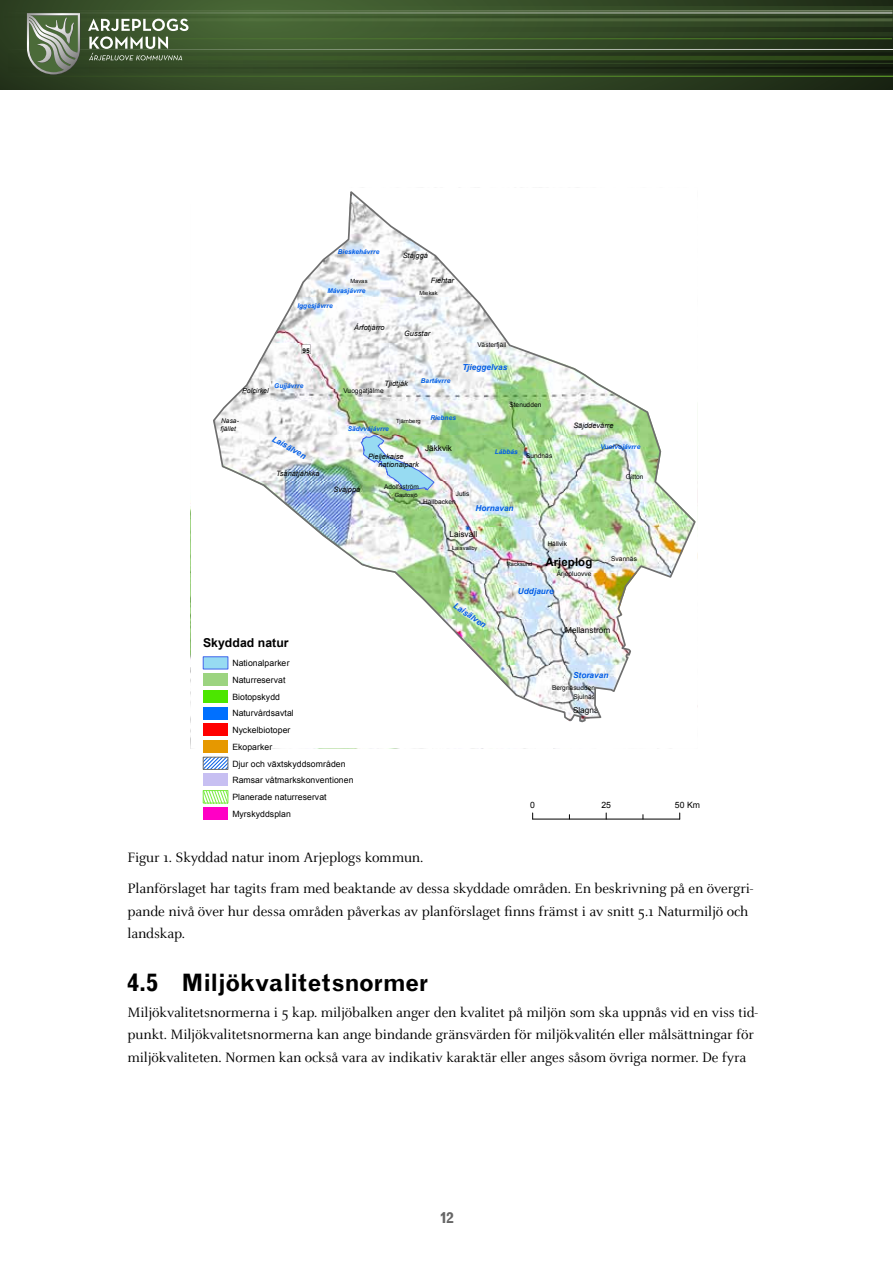
<style>
.page{position:relative;width:893px;height:1263px;background:#fff}
.page>*{position:absolute;margin:0;border:0;box-sizing:border-box;transform-origin:0 0}
.t1{font:700 24px "Grotesque MT Std";letter-spacing:-.01em;color:#000}
.t2{font:15px/22.5px "Celeste Pro";letter-spacing:-.01em;color:#000}
.t3{font:700 15px "Grotesque MT Std";color:#000}
.t4{font:700 12.3px "Arial";letter-spacing:.005em;color:#000}
.t5{font:700 11.4px "Arial";color:#000}
.t6{font:8.7px/16.8px "Arial";letter-spacing:.005em;color:#000}
.t7{font:italic 700 8.25px "Arial";letter-spacing:.005em;color:#005ce6}
.t8{font:8.25px "Arial";letter-spacing:.01em;color:#000}
.t9{font:italic 7.35px/8.2px "Arial";letter-spacing:.005em;color:#000}
.t10{font:italic 6.9px "Arial";color:#000}
.t11{font:6.6px "Arial";letter-spacing:.005em;color:#000}
.t12{font:italic 700 6.6px "Arial";color:#005ce6}
.t13{font:italic 6.6px/7.4px "Arial";letter-spacing:.005em;color:#000}
.t14{font:700 6.6px "Arial";color:#000}
.t15{font:5.7px "Arial";color:#000}
.s1{font-family:"ESRI Default Marker";font-weight:400;font-size:13.05px;color:#fff}
.s2{font-family:"ESRI Default Marker";font-weight:400;font-size:13.05px}
</style>
<div class="page">
<svg style="left:0;top:0;width:893px;height:89px;background:#314724"></svg>
<svg style="left:1px;top:6px;width:892px;height:21px;background:#3e562f"></svg>
<svg style="left:1px;top:52px;width:892px;height:21px;background:#2a3c1f"></svg>
<hr style="left:1px;top:76px;width:892px;height:1px;background:#6cb52d">
<hr style="left:0;top:38px;width:892px;height:1px;background:#6cb52d">
<hr style="left:0;top:13px;width:892px;height:1px;background:#fff">
<hr style="left:0;top:10px;width:892px;height:2px;background:#9fac8f">
<hr style="left:0;top:16px;width:892px;height:2px;background:#9fac8f">
<hr style="left:0;top:18px;width:892px;height:3px;background:#c0da9b">
<svg style="left:1px;top:32px;width:892px;height:5px;background:#385029"></svg>
<hr style="left:1px;top:49px;width:892px;height:1px;background:#fff">
<hr style="left:1px;top:56px;width:892px;height:4px;background:#355221">
<hr style="left:1px;top:63px;width:892px;height:1px;background:#4b6b38">
<hr style="left:1px;top:67px;width:892px;height:2px;background:#000">
<svg style="left:27px;top:13px;width:53px;height:62px;background:#77876e"></svg>
<svg style="left:88px;top:19px;width:101px;height:12px"></svg>
<svg style="left:89px;top:37px;width:93px;height:23px"></svg>
<svg style="left:212px;top:191px;width:484px;height:532px"></svg>
<div style="left:203px;top:656px;width:25px;height:13px;background:#97dbf2;border:1px solid #4065eb"></div>
<div style="left:203px;top:673px;width:25px;height:13px;background:#9cd480"></div>
<div style="left:203px;top:690px;width:25px;height:12px;background:#4ce600"></div>
<div style="left:203px;top:707px;width:25px;height:12px;background:#0070ff"></div>
<div style="left:203px;top:723px;width:25px;height:13px;background:#f00"></div>
<div style="left:203px;top:740px;width:25px;height:13px;background:#e69800"></div>
<svg style="left:205px;top:759px;width:21px;height:9px"></svg>
<div style="left:203px;top:757px;width:25px;height:13px;border:1px solid #6e6e6e"></div>
<div style="left:203px;top:774px;width:25px;height:12px;background:#c7bff2"></div>
<svg style="left:205px;top:792px;width:21px;height:9px"></svg>
<div style="left:203px;top:790px;width:25px;height:13px;border:1px solid #79ec40"></div>
<div style="left:203px;top:807px;width:25px;height:13px;background:#ff00c5"></div>
<hr style="left:533px;top:819px;width:147px;height:1px;background:#000">
<p class="t12" style="left:338px;top:247px;width:43px">Bieskehávrre</p>
<p class="t15" style="left:350px;top:277px;width:19px">Mavas</p>
<p class="t12" style="left:327px;top:286px;width:40px">Mávasjávrre</p>
<p class="t12" style="left:298px;top:301px;width:37px">Iggesjávrre</p>
<p class="t14" style="left:302px;top:346px;width:11px"><span class="s1">"</span><span class="s2">)</span>9 5</p>
<p class="t9" style="left:354px;top:324px;width:32px">Árfotjårro</p>
<p class="t9" style="left:403px;top:251px;width:27px">Stájggá</p>
<p class="t9" style="left:431px;top:276px;width:25px">Fiehtar</p>
<p class="t15" style="left:419px;top:289px;width:20px">Miekak</p>
<p class="t9" style="left:404px;top:330px;width:27px">Gusstar</p>
<p class="t12" style="left:274px;top:381px;width:30px">Gujjávrre</p>
<p class="t10" style="left:242px;top:386px;width:28px;rotate:1deg">Polcirkel</p>
<p class="t9" style="left:384px;top:380px;width:25px">Tjidtják</p>
<p class="t11" style="left:344px;top:387px;width:42px">Vuoggatjålme</p>
<p class="t12" style="left:421px;top:377px;width:31px">Bartávrre</p>
<p class="t11" style="left:477px;top:340px;width:30px">Västerfjäll</p>
<p class="t7" style="left:462px;top:361px;width:46px">Tjieggelvas</p>
<p class="t11" style="left:509px;top:400px;width:33px">Stenudden</p>
<p class="t13" style="left:221px;top:417px;width:20px">Nasa&shy;fjället</p>
<p class="t7" style="left:275px;top:433px;width:39px;rotate:29deg">Laisälven</p>
<p class="t9" style="left:276px;top:470px;width:45px">Tsánátjåhkka</p>
<p class="t15" style="left:396px;top:417px;width:26px">Tjärnberg</p>
<p class="t12" style="left:348px;top:425px;width:43px">Sädvvájávrre</p>
<p class="t12" style="left:430px;top:413px;width:27px">Riebnes</p>
<p class="t8" style="left:425px;top:443px;width:28px">Jäkkvik</p>
<p class="t9" style="left:378px;top:452px;width:42px;text-indent:-10px">Pieljekaise nationalpark</p>
<p class="t12" style="left:495px;top:447px;width:25px">Lábbás</p>
<p class="t9" style="left:333px;top:486px;width:28px">Svájppá</p>
<p class="t11" style="left:384px;top:483px;width:36px">Adolfsström</p>
<p class="t11" style="left:456px;top:490px;width:15px">Jutis</p>
<p class="t15" style="left:395px;top:491px;width:25px">Gautosjö</p>
<p class="t11" style="left:423px;top:497px;width:34px">Hällbacken</p>
<p class="t7" style="left:476px;top:503px;width:39px">Hornavan</p>
<p class="t8" style="left:450px;top:529px;width:29px">Laisvall</p>
<p class="t11" style="left:526px;top:451px;width:28px">Sundnäs</p>
<p class="t9" style="left:573px;top:422px;width:42px">Säjddevárre</p>
<p class="t12" style="left:600px;top:442px;width:41px">Vuolvojávrre</p>
<p class="t11" style="left:626px;top:473px;width:19px">Gitton</p>
<p class="t4" style="left:203px;top:634px;width:87px">Skyddad natur</p>
<p class="t6" style="left:232px;top:655px;width:123px">Nationalparker<br>Naturreservat<br>Biotopskydd<br>Naturvårdsavtal<br>Nyckelbiotoper<br>Ekoparker<br>Djur och växtskyddsområden<br>Ramsar våtmarkskonventionen<br>Planerade naturreservat<br>Myrskyddsplan</p>
<p class="t15" style="left:452px;top:544px;width:27px">Laisvallby</p>
<p class="t7" style="left:458px;top:600px;width:39px;rotate:35deg">Laisälven</p>
<p class="t15" style="left:507px;top:560px;width:27px">Racksund</p>
<p class="t11" style="left:548px;top:539px;width:21px">Hällvik</p>
<p class="t5" style="left:546px;top:554px;width:48px">Arjeplog</p>
<p class="t11" style="left:557px;top:570px;width:36px">Árjepluovve</p>
<p class="t7" style="left:518px;top:585px;width:37px">Uddjaure</p>
<p class="t11" style="left:611px;top:554px;width:27px">Svannäs</p>
<p class="t8" style="left:565px;top:625px;width:46px">Mellanström</p>
<p class="t7" style="left:573px;top:670px;width:37px">Storavan</p>
<p class="t11" style="left:552px;top:683px;width:44px">Bergnäsudden</p>
<p class="t11" style="left:573px;top:692px;width:23px">Sjulnäs</p>
<p class="t8" style="left:573px;top:705px;width:31px">Slagnäs</p>
<p class="t6" style="left:530px;top:797px;width:6px">0</p>
<p class="t6" style="left:601px;top:797px;width:11px">25</p>
<p class="t6" style="left:675px;top:797px;width:27px">50 Km</p>
<p class="t2" style="left:128px;top:842px;width:627px;line-height:31px">Figur 1. Skyddad natur inom Arjeplogs kommun.<br>Planförslaget har tagits fram med beaktande av dessa skyddade områden. En beskrivning på en övergri-</p>
<p class="t2" style="left:128px;top:899px;width:622px">pande nivå över hur dessa områden påverkas av planförslaget finns främst i av snitt 5.1 Naturmiljö och landskap.</p>
<h1 class="t1" style="left:128px;top:968px;width:302px">4.5 Miljökvalitetsnormer</h1>
<p class="t2" style="left:128px;top:1000px;width:632px">Miljökvalitetsnormerna i 5 kap. miljöbalken anger den kvalitet på miljön som ska uppnås vid en viss tid&shy;punkt. Miljökvalitetsnormerna kan ange bindande gränsvärden för miljökvalitén eller målsättningar för miljökvaliteten. Normen kan också vara av indikativ karaktär eller anges såsom övriga normer. De fyra</p>
<p class="t3" style="left:439px;top:1209px;width:16px">12</p>
</div>
